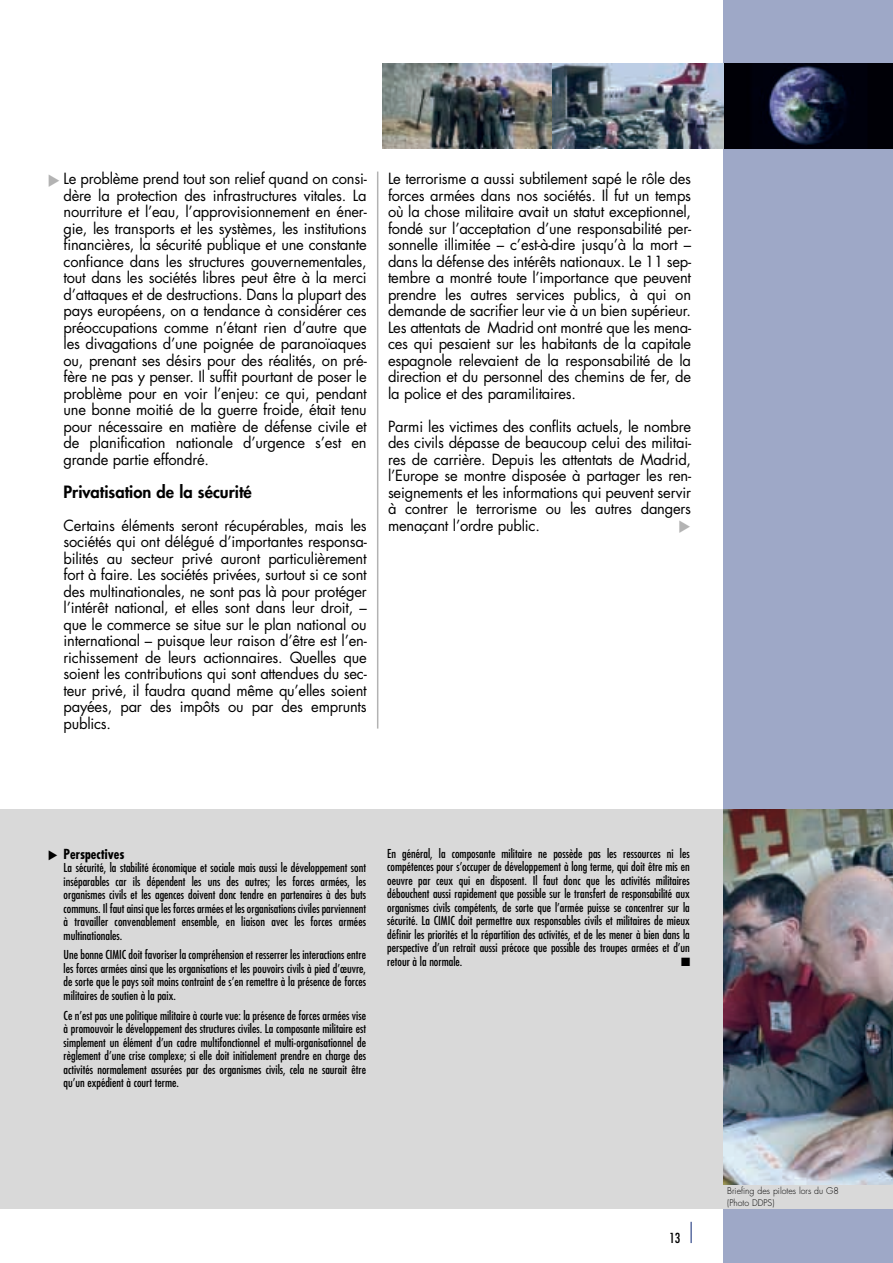
<style>
.page{position:relative;width:893px;height:1263px;background:#fff}
.page>*{position:absolute;margin:0;border:0;box-sizing:border-box;transform-origin:0 0}
.t1{font:800 16.5px "Futura";color:#000}
.t2{font:15px/16.5px "Futura";letter-spacing:-.015em;color:#000;text-align:justify}
.t3{font:700 condensed 13.5px "Futura";color:#000}
.t4{font:condensed 13.5px "Futura";color:#000}
.t5{font:condensed 12px/13.5px "Futura";color:#000;text-align:justify}
.t6{font:12px "Zapf Dingbats";color:#000}
.t7{font:300 9px/11.9px "Futura";color:#000}
</style>
<div class="page">
<div style="left:723px;top:0;width:169px;height:1263px;background:#9ea8c7"></div>
<img style="left:723px;top:64px;width:169px;height:85px">
<svg style="left:690px;top:1222px;width:1px;height:21px"></svg>
<hr style="left:377px;top:172px;width:1px;height:557px;background:#b3b3b3">
<div style="left:0;top:809px;width:723px;height:400px;background:#d9d9d9"></div>
<img style="left:723px;top:809px;width:169px;height:377px">
<div style="left:723px;top:1186px;width:169px;height:23px;background:#d9d9d9"></div>
<img style="left:382px;top:64px;width:171px;height:85px">
<img style="left:553px;top:64px;width:170px;height:85px">
<p class="t2" style="left:64px;top:171px;width:304px">Le problème prend tout son relief quand on consi&shy;dère la protection des infrastructures vitales. La nourriture et l’eau, l’approvisionnement en éner&shy;gie, les transports et les systèmes, les institutions financières, la sécurité publique et une constante confiance dans les structures gouvernementales, tout dans les sociétés libres peut être à la merci d’attaques et de destructions. Dans la plupart des pays européens, on a tendance à considérer ces préoccupations comme n’étant rien d’autre que les divagations d’une poignée de paranoïaques ou, prenant ses désirs pour des réalités, on pré&shy;fère ne pas y penser. Il suffit pourtant de poser le problème pour en voir l’enjeu: ce qui, pendant une bonne moitié de la guerre froide, était tenu pour nécessaire en matière de défense civile et de planification nationale d’urgence s’est en grande partie effondré.</p>
<p class="t1" style="left:64px;top:484px;width:190px">Privatisation de la sécurité</p>
<p class="t2" style="left:64px;top:518px;width:304px">Certains éléments seront récupérables, mais les sociétés qui ont délégué d’importantes responsa&shy;bilités au secteur privé auront particulièrement fort à faire. Les sociétés privées, surtout si ce sont des multinationales, ne sont pas là pour protéger l’intérêt national, et elles sont dans leur droit, – que le commerce se situe sur le plan national ou international – puisque leur raison d’être est l’en&shy;richissement de leurs actionnaires. Quelles que soient les contributions qui sont attendues du sec&shy;teur privé, il faudra quand même qu’elles soient payées, par des impôts ou par des emprunts publics.</p>
<p class="t2" style="left:388px;top:171px;width:304px">Le terrorisme a aussi subtilement sapé le rôle des forces armées dans nos sociétés. Il fut un temps où la chose militaire avait un statut exceptionnel, fondé sur l’acceptation d’une responsabilité per&shy;sonnelle illimitée – c’est-à-dire jusqu’à la mort – dans la défense des intérêts nationaux. Le 11 sep&shy;tembre a montré toute l’importance que peuvent prendre les autres services publics, à qui on demande de sacrifier leur vie à un bien supérieur.<br>Les attentats de Madrid ont montré que les mena&shy;ces qui pesaient sur les habitants de la capitale espagnole relevaient de la responsabilité de la direction et du personnel des chemins de fer, de la police et des paramilitaires.</p>
<p class="t2" style="left:388px;top:419px;width:304px">Parmi les victimes des conflits actuels, le nombre des civils dépasse de beaucoup celui des militai&shy;res de carrière. Depuis les attentats de Madrid, l’Europe se montre disposée à partager les ren&shy;seignements et les informations qui peuvent servir à contrer le terrorisme ou les autres dangers menaçant l’ordre public.</p>
<p class="t3" style="left:64px;top:847px;width:62px">Perspectives</p>
<p class="t5" style="left:64px;top:862px;width:304px">La sécurité, la stabilité économique et sociale mais aussi le développement sont inséparables car ils dépendent les uns des autres; les forces armées, les organismes civils et les agences doivent donc tendre en partenaires à des buts communs. Il faut ainsi que les forces armées et les organisations civiles parviennent à travailler convenablement ensemble, en liaison avec les forces armées multinationales.</p>
<p class="t5" style="left:64px;top:949px;width:304px">Une bonne CIMIC doit favoriser la compréhension et resserrer les interactions entre les forces armées ainsi que les organisations et les pouvoirs civils à pied d’œuvre, de sorte que le pays soit moins contraint de s’en remettre à la présence de forces militaires de soutien à la paix.</p>
<p class="t5" style="left:64px;top:1009px;width:304px">Ce n’est pas une politique militaire à courte vue: la présence de forces armées vise à promouvoir le développement des structures civiles. La composante militaire est simplement un élément d’un cadre multifonctionnel et multi-organisationnel de règlement d’une crise complexe; si elle doit initialement prendre en charge des activités normalement assurées par des organismes civils, cela ne saurait être qu’un expédient à court terme.</p>
<p class="t5" style="left:387px;top:847px;width:304px">En général, la composante militaire ne possède pas les ressources ni les compétences pour s’occuper de développement à long terme, qui doit être mis en oeuvre par ceux qui en disposent. Il faut donc que les activités militaires débouchent aussi rapidement que possible sur le transfert de responsabilité aux organismes civils compétents, de sorte que l’armée puisse se concentrer sur la sécurité. La CIMIC doit permettre aux responsables civils et militaires de mieux définir les priorités et la répartition des activités, et de les mener à bien dans la perspective d’un retrait aussi précoce que possible des troupes armées et d’un retour à la normale.</p>
<p class="t6" style="left:681px;top:956px;width:11px">■</p>
<p class="t4" style="left:669px;top:1232px;width:13px">13</p>
<p class="t7" style="left:727px;top:1185px;width:113px">Briefing des pilotes lors du G8 (Photo DDPS)</p>
</div>
